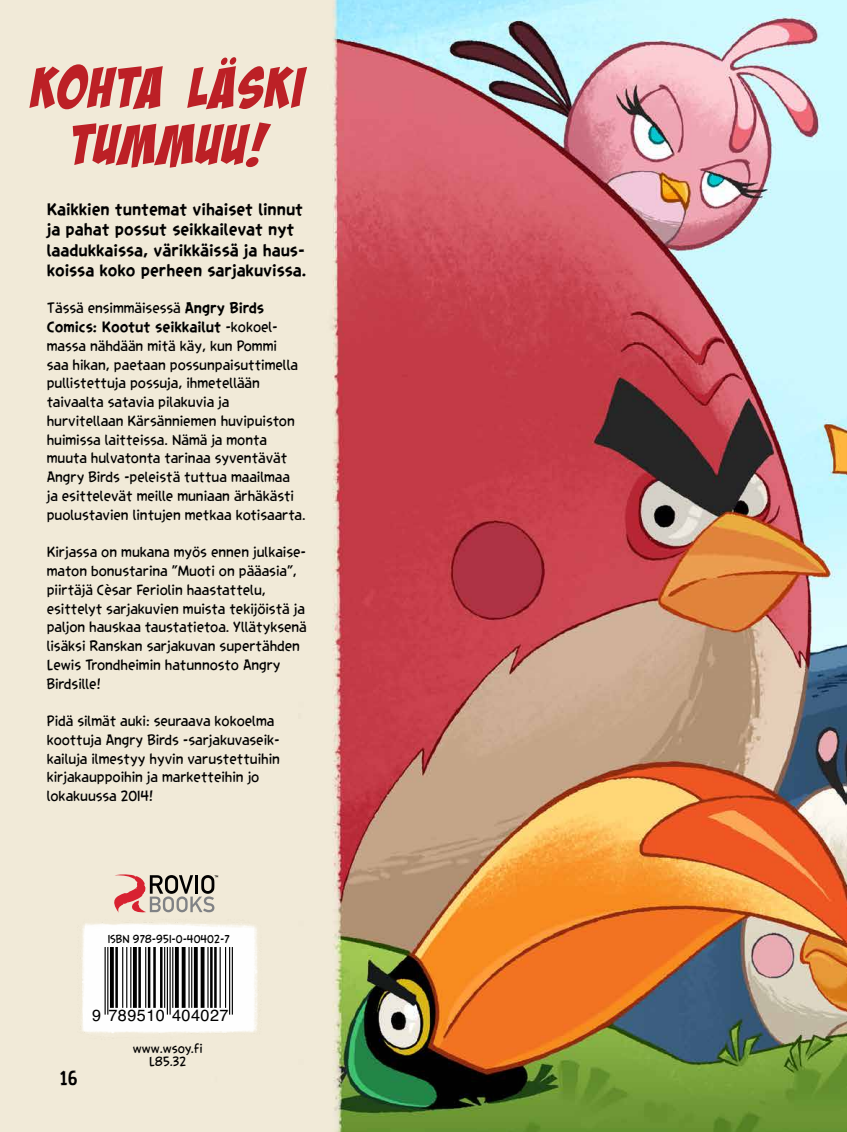
<style>
.page{position:relative;width:847px;height:1132px;background:#fff}
.page>*{position:absolute;margin:0;border:0;box-sizing:border-box;transform-origin:0 0}
.t1{font:italic 57px/57px "Bada Boom Pro BB";color:#bc2026;text-align:center}
.t2{font:18px "Angry Birds";color:#000}
.t3{font:16.2px "Helvetica";letter-spacing:.025em;color:#000}
.t4{font:700 15px/20.2px "Angry Birds Text";color:#000}
.t5{font:13.5px/18.8px "Angry Birds Text";color:#000}
.t6{font:12px/13.5px "Angry Birds Text";color:#000;text-align:center}
.t7{font:10.5px "Angry Birds Text";color:#000}
.s1{font-weight:700}
</style>
<div class="page">
<img style="left:0;top:0;width:846px;height:1131px">
<img style="left:77px;top:914px;width:185px;height:126px">
<svg style="left:114px;top:874px;width:104px;height:38px;background:#c0a59c"></svg>
<hr style="left:104px;top:947px;width:2px;height:67px;background:#000">
<hr style="left:107px;top:947px;width:1px;height:67px;background:#000">
<svg style="left:110px;top:947px;width:4px;height:60px"></svg>
<hr style="left:115px;top:947px;width:3px;height:60px;background:#000">
<hr style="left:122px;top:947px;width:1px;height:60px;background:#000">
<hr style="left:126px;top:947px;width:1px;height:60px;background:#000">
<hr style="left:130px;top:947px;width:1px;height:60px;background:#000">
<svg style="left:133px;top:947px;width:4px;height:60px"></svg>
<hr style="left:138px;top:947px;width:3px;height:60px;background:#000">
<hr style="left:145px;top:947px;width:1px;height:60px;background:#000">
<hr style="left:148px;top:947px;width:2px;height:60px;background:#000">
<hr style="left:153px;top:947px;width:3px;height:60px;background:#000">
<hr style="left:160px;top:947px;width:2px;height:60px;background:#000">
<hr style="left:164px;top:947px;width:1px;height:60px;background:#000">
<hr style="left:167px;top:947px;width:1px;height:67px;background:#000">
<hr style="left:169px;top:947px;width:2px;height:67px;background:#000">
<hr style="left:172px;top:947px;width:1px;height:60px;background:#000">
<svg style="left:175px;top:947px;width:4px;height:60px"></svg>
<hr style="left:182px;top:947px;width:3px;height:60px;background:#000">
<hr style="left:188px;top:947px;width:1px;height:60px;background:#000">
<hr style="left:191px;top:947px;width:1px;height:60px;background:#000">
<svg style="left:194px;top:947px;width:4px;height:60px"></svg>
<svg style="left:200px;top:947px;width:4px;height:60px"></svg>
<hr style="left:207px;top:947px;width:1px;height:60px;background:#000">
<hr style="left:210px;top:947px;width:2px;height:60px;background:#000">
<hr style="left:214px;top:947px;width:2px;height:60px;background:#000">
<hr style="left:219px;top:947px;width:2px;height:60px;background:#000">
<hr style="left:225px;top:947px;width:1px;height:60px;background:#000">
<hr style="left:229px;top:947px;width:1px;height:67px;background:#000">
<hr style="left:232px;top:947px;width:1px;height:67px;background:#000">
<h1 class="t1" style="left:30px;top:58px;width:276px">KOHTA LÄSKI<br>TUMMUU!</h1>
<p class="t4" style="left:47px;top:198px;width:261px">Kaikkien tuntemat vihaiset linnut ja pahat possut seikkailevat nyt laadukkaissa, värikkäissä ja haus&shy;koissa koko perheen sarjakuvissa.</p>
<p class="t5" style="left:47px;top:298px;width:260px">Tässä ensimmäisessä <span class="s1">Angry Birds Comics: Kootut seikkailut</span> -kokoel&shy;massa nähdään mitä käy, kun Pommi<br>saa hikan, paetaan possunpaisuttimella pullistettuja possuja, ihmetellään taivaalta satavia pilakuvia ja hurvitellaan Kärsänniemen huvipuiston huimissa laitteissa. Nämä ja monta muuta hulvatonta tarinaa syventävät Angry Birds -peleistä tuttua maailmaa<br>ja esittelevät meille muniaan ärhäkästi puolustavien lintujen metkaa kotisaarta.</p>
<p class="t5" style="left:47px;top:542px;width:261px">Kirjassa on mukana myös ennen julkaise&shy;maton bonustarina ”Muoti on pääasia”, piirtäjä Cèsar Feriolin haastattelu, esittelyt sarjakuvien muista tekijöistä ja paljon hauskaa taustatietoa. Yllätyksenä lisäksi Ranskan sarjakuvan supertähden Lewis Trondheimin hatunnosto Angry Birdsille!</p>
<p class="t5" style="left:47px;top:710px;width:234px">Pidä silmät auki: seuraava kokoelma koottuja Angry Birds -sarjakuvaseik&shy;kailuja ilmestyy hyvin varustettuihin kirjakauppoihin ja marketteihin jo lokakuussa 2014!</p>
<p class="t7" style="left:108px;top:931px;width:123px">ISBN 978-951-0-40402-7</p>
<p class="t3" style="left:92px;top:1002px;width:138px">9 789510 404027</p>
<h2 class="t2" style="left:60px;top:1067px;width:19px">16</h2>
<p class="t6" style="left:133px;top:1040px;width:71px">www.wsoy.fi<br>L85.32</p>
</div>
